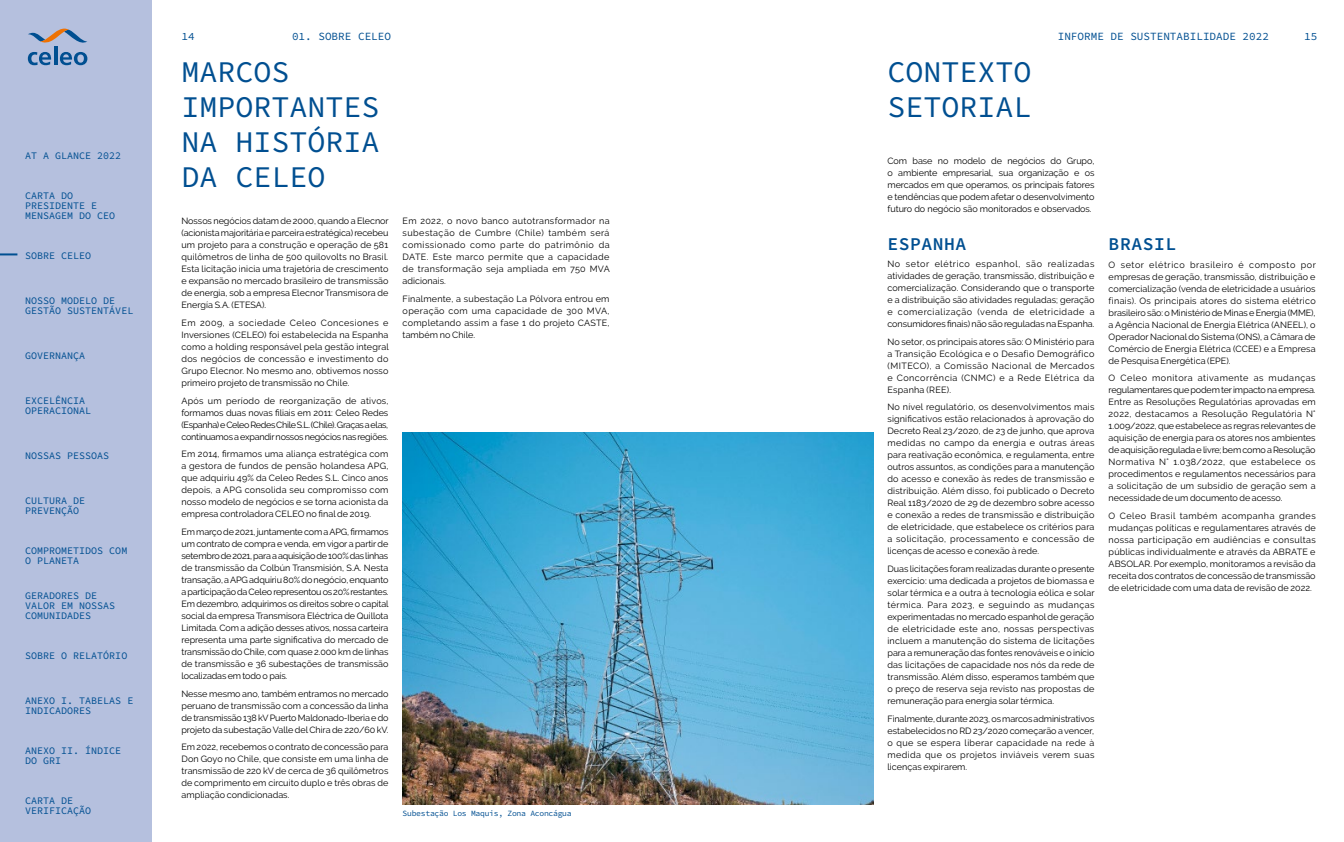
<style>
.page{position:relative;width:1344px;height:842px;background:#fff}
.page>*{position:absolute;margin:0;border:0;box-sizing:border-box;transform-origin:0 0}
.t1{font:30px/35px "Source Code Pro";color:#004f91}
.t2{font:600 18px "Source Code Pro";letter-spacing:.03em;color:#004f91}
.t3{font:11px "Source Code Pro";color:#004f91}
.t4{font:10px/10px "Source Code Pro";color:#004f91}
.t5{font:9px/12px "Raleway";letter-spacing:.005em;color:#000;text-align:justify}
.t6{font:8px "Source Code Pro";letter-spacing:-.03em;color:#004f91}
</style>
<div class="page">
<div style="left:0;top:0;width:151px;height:842px;background:#b5c0de"></div>
<svg style="left:28px;top:52px;width:23px;height:13px"></svg>
<hr style="left:54px;top:46px;width:3px;height:19px;background:#004f91">
<svg style="left:60px;top:52px;width:27px;height:13px"></svg>
<svg style="left:28px;top:29px;width:59px;height:14px"></svg>
<img style="left:403px;top:432px;width:470px;height:372px">
<svg style="left:0;top:253px;width:17px;height:2px"></svg>
<p class="t4" style="left:25px;top:151px;width:97px">AT A GLANCE 2022</p>
<p class="t4" style="left:25px;top:191px;width:91px">CARTA DO<br>PRESIDENTE E<br>MENSAGEM DO CEO</p>
<p class="t4" style="left:25px;top:251px;width:67px">SOBRE CELEO</p>
<p class="t4" style="left:25px;top:296px;width:110px">NOSSO MODELO DE<br>GESTÃO SUSTENTÁVEL</p>
<p class="t4" style="left:25px;top:351px;width:61px">GOVERNANÇA</p>
<p class="t4" style="left:25px;top:396px;width:67px">EXCELÊNCIA<br>OPERACIONAL</p>
<p class="t4" style="left:25px;top:451px;width:85px">NOSSAS PESSOAS</p>
<p class="t4" style="left:25px;top:496px;width:61px">CULTURA DE<br>PREVENÇÃO</p>
<p class="t4" style="left:25px;top:546px;width:104px">COMPROMETIDOS COM<br>O PLANETA</p>
<p class="t4" style="left:25px;top:591px;width:91px">GERADORES DE<br>VALOR EM NOSSAS<br>COMUNIDADES</p>
<p class="t4" style="left:25px;top:651px;width:104px">SOBRE O RELATÓRIO</p>
<p class="t4" style="left:25px;top:696px;width:110px">ANEXO I. TABELAS E<br>INDICADORES</p>
<p class="t4" style="left:25px;top:746px;width:97px">ANEXO II. ÍNDICE<br>DO GRI</p>
<p class="t4" style="left:25px;top:796px;width:67px">CARTA DE<br>VERIFICAÇÃO</p>
<p class="t3" style="left:292px;top:28px;width:100px">01. SOBRE CELEO</p>
<p class="t3" style="left:1057px;top:28px;width:213px">INFORME DE SUSTENTABILIDADE 2022</p>
<p class="t3" style="left:181px;top:28px;width:15px">14</p>
<p class="t3" style="left:1304px;top:28px;width:15px">15</p>
<h1 class="t1" style="left:181px;top:56px;width:199px">MARCOS<br>IMPORTANTES<br>NA HISTÓRIA<br>DA CELEO</h1>
<p class="t5" style="left:181px;top:215px;width:209px">Nossos negócios datam de 2000, quando a Elecnor (acionista majoritária e parceira estratégica) recebeu um projeto para a construção e operação de 581 quilômetros de linha de 500 quilovolts no Brasil.<br>Esta licitação inicia uma trajetória de crescimento e expansão no mercado brasileiro de transmissão de energia, sob a empresa Elecnor Transmisora de Energía S.A. (ETESA).</p>
<p class="t5" style="left:181px;top:317px;width:209px">Em 2009, a sociedade Celeo Concesiones e Inversiones (CELEO) foi estabelecida na Espanha como a holding responsável pela gestão integral dos negócios de concessão e investimento do Grupo Elecnor. No mesmo ano, obtivemos nosso primeiro projeto de transmissão no Chile.</p>
<p class="t5" style="left:181px;top:395px;width:209px">Após um período de reorganização de ativos, formamos duas novas filiais em 2011: Celeo Redes (Espanha) e Celeo Redes Chile S.L. (Chile). Graças a elas, continuamos a expandir nossos negócios nas regiões.</p>
<p class="t5" style="left:181px;top:448px;width:209px">Em 2014, firmamos uma aliança estratégica com a gestora de fundos de pensão holandesa APG, que adquiriu 49% da Celeo Redes S.L. Cinco anos depois, a APG consolida seu compromisso com nosso modelo de negócios e se torna acionista da empresa controladora CELEO no final de 2019.</p>
<p class="t5" style="left:181px;top:526px;width:209px">Em março de 2021, juntamente com a APG, firmamos um contrato de compra e venda, em vigor a partir de setembro de 2021, para a aquisição de 100% das linhas de transmissão da Colbún Transmisión, S.A. Nesta transação, a APG adquiriu 80% do negócio, enquanto a participação da Celeo representou os 20% restantes.<br>Em dezembro, adquirimos os direitos sobre o capital social da empresa Transmisora Eléctrica de Quillota Limitada. Com a adição desses ativos, nossa carteira representa uma parte significativa do mercado de transmissão do Chile, com quase 2.000 km de linhas de transmissão e 36 subestações de transmissão localizadas em todo o país.</p>
<p class="t5" style="left:181px;top:688px;width:209px">Nesse mesmo ano, também entramos no mercado peruano de transmissão com a concessão da linha de transmissão 138 kV Puerto Maldonado-Iberia e do projeto da subestação Valle del Chira de 220/60 kV.</p>
<p class="t5" style="left:181px;top:741px;width:209px">Em 2022, recebemos o contrato de concessão para Don Goyo no Chile, que consiste em uma linha de transmissão de 220 kV de cerca de 36 quilômetros de comprimento em circuito duplo e três obras de ampliação condicionadas.</p>
<p class="t5" style="left:403px;top:215px;width:209px">Em 2022, o novo banco autotransformador na subestação de Cumbre (Chile) também será comissionado como parte do patrimônio da DATE. Este marco permite que a capacidade de transformação seja ampliada em 750 MVA adicionais.</p>
<p class="t5" style="left:403px;top:293px;width:208px">Finalmente, a subestação La Pólvora entrou em operação com uma capacidade de 300 MVA, completando assim a fase 1 do projeto CASTE, também no Chile.</p>
<p class="t6" style="left:403px;top:808px;width:170px">Subestação Los Maquis, Zona Aconcágua</p>
<h1 class="t1" style="left:887px;top:56px;width:146px">CONTEXTO<br>SETORIAL</h1>
<p class="t5" style="left:887px;top:155px;width:208px">Com base no modelo de negócios do Grupo, o ambiente empresarial, sua organização e os mercados em que operamos, os principais fatores e tendências que podem afetar o desenvolvimento futuro do negócio são monitorados e observados.</p>
<h2 class="t2" style="left:887px;top:230px;width:80px">ESPANHA</h2>
<p class="t5" style="left:887px;top:258px;width:209px">No setor elétrico espanhol, são realizadas atividades de geração, transmissão, distribuição e comercialização. Considerando que o transporte e a distribuição são atividades reguladas; geração e comercialização (venda de eletricidade a consumidores finais) não são reguladas na Espanha.</p>
<p class="t5" style="left:887px;top:336px;width:208px">No setor, os principais atores são: O Ministério para a Transição Ecológica e o Desafio Demográfico (MITECO), a Comissão Nacional de Mercados e Concorrência (CNMC) e a Rede Elétrica da Espanha (REE).</p>
<p class="t5" style="left:887px;top:401px;width:209px">No nível regulatório, os desenvolvimentos mais significativos estão relacionados à aprovação do Decreto Real 23/2020, de 23 de junho, que aprova medidas no campo da energia e outras áreas para reativação econômica, e regulamenta, entre outros assuntos, as condições para a manutenção do acesso e conexão às redes de transmissão e distribuição. Além disso, foi publicado o Decreto Real 1183/2020 de 29 de dezembro sobre acesso e conexão a redes de transmissão e distribuição de eletricidade, que estabelece os critérios para a solicitação, processamento e concessão de licenças de acesso e conexão à rede.</p>
<p class="t5" style="left:887px;top:563px;width:209px">Duas licitações foram realizadas durante o presente exercício: uma dedicada a projetos de biomassa e solar térmica e a outra à tecnologia eólica e solar térmica. Para 2023, e seguindo as mudanças experimentadas no mercado espanhol de geração de eletricidade este ano, nossas perspectivas incluem a manutenção do sistema de licitações para a remuneração das fontes renováveis e o início das licitações de capacidade nos nós da rede de transmissão. Além disso, esperamos também que o preço de reserva seja revisto nas propostas de remuneração para energia solar térmica.</p>
<p class="t5" style="left:887px;top:713px;width:208px">Finalmente, durante 2023, os marcos administrativos estabelecidos no RD 23/2020 começarão a vencer, o que se espera liberar capacidade na rede à medida que os projetos inviáveis verem suas licenças expirarem.</p>
<h2 class="t2" style="left:1108px;top:231px;width:69px">BRASIL</h2>
<p class="t5" style="left:1108px;top:258px;width:209px">O setor elétrico brasileiro é composto por empresas de geração, transmissão, distribuição e comercialização (venda de eletricidade a usuários finais). Os principais atores do sistema elétrico brasileiro são: o Ministério de Minas e Energia (MME), a Agência Nacional de Energia Elétrica (ANEEL), o Operador Nacional do Sistema (ONS), a Câmara de Comércio de Energia Elétrica (CCEE) e a Empresa de Pesquisa Energética (EPE).</p>
<p class="t5" style="left:1108px;top:372px;width:208px">O Celeo monitora ativamente as mudanças regulamentares que podem ter impacto na empresa.<br>Entre as Resoluções Regulatórias aprovadas em 2022, destacamos a Resolução Regulatória N° 1.009/2022, que estabelece as regras relevantes de aquisição de energia para os atores nos ambientes de aquisição regulada e livre; bem como a Resolução Normativa N° 1.038/2022, que estabelece os procedimentos e regulamentos necessários para a solicitação de um subsídio de geração sem a necessidade de um documento de acesso.</p>
<p class="t5" style="left:1108px;top:510px;width:209px">O Celeo Brasil também acompanha grandes mudanças políticas e regulamentares através de nossa participação em audiências e consultas públicas individualmente e através da ABRATE e ABSOLAR. Por exemplo, monitoramos a revisão da receita dos contratos de concessão de transmissão de eletricidade com uma data de revisão de 2022.</p>
</div>
